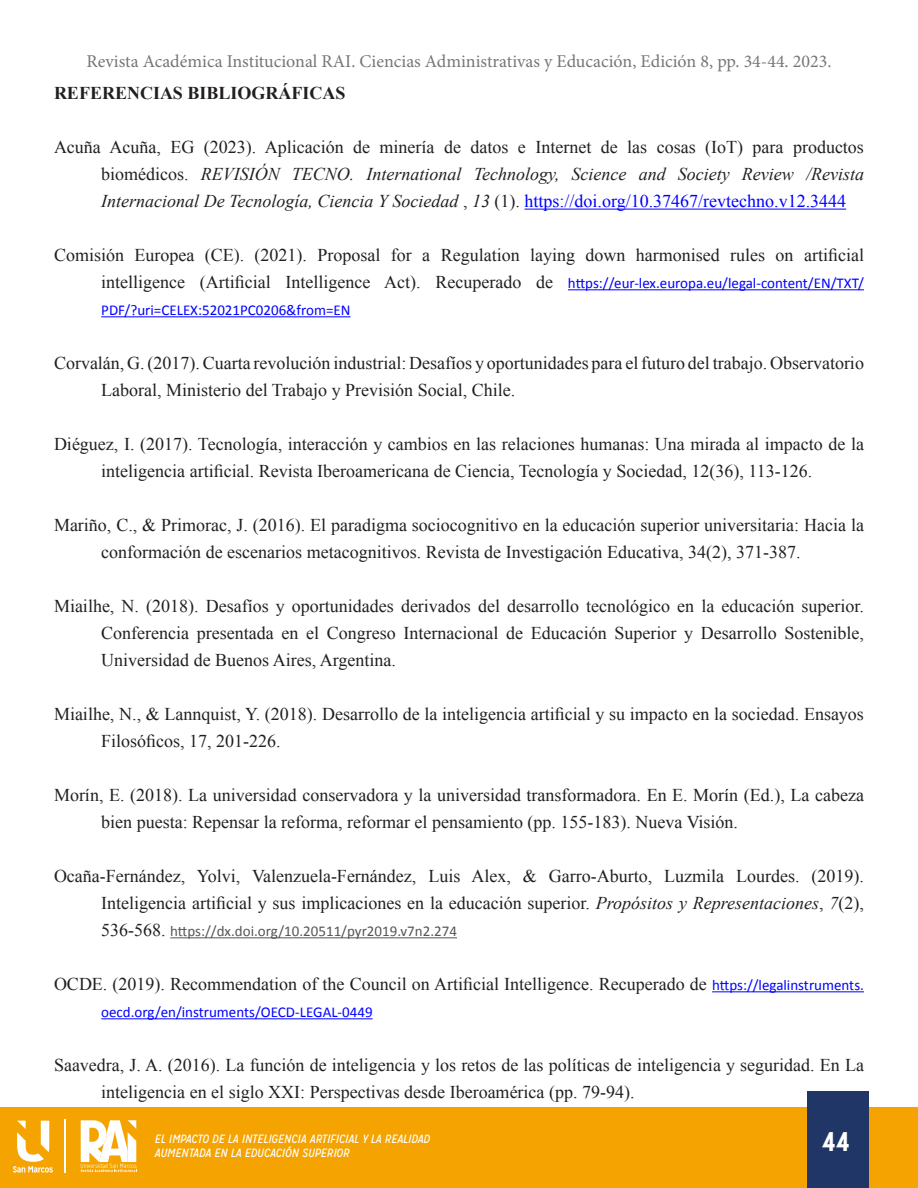
<style>
.page{position:relative;width:918px;height:1188px;background:#fff}
.page>*{position:absolute;margin:0;border:0;box-sizing:border-box;transform-origin:0 0}
.t1{font:700 27px "Mission Gothic";color:#fff}
.Normal__Web{font:18px/27px "Times New Roman";color:#231f20}
.t2{font:italic 18px/27px "Times New Roman";color:#231f20;text-align:justify}
.t3{font:18px "Minion Pro";color:#757679}
.t4{font:700 18px "Times New Roman";color:#231f20}
.Normal__Web-2{font:15px "Calibri";color:#00f}
.Normal__Web-3{font:15px "Calibri";color:#555}
.t5{font:italic 12px/14.4px "Mission Gothic";color:#fff}
.s1{font-style:normal}
.s2{font-style:normal;color:#00f}
.s3{font-family:"Calibri";font-size:15px;color:#00f}
.s4{font-style:italic}
.s5{font-family:"Times New Roman";font-size:18px;color:#231f20}
</style>
<div class="page">
<div style="left:0;top:1108px;width:918px;height:80px;background:#f5a300"></div>
<svg style="left:81px;top:1120px;width:56px;height:52px"></svg>
<svg style="left:13px;top:1121px;width:40px;height:52px"></svg>
<hr style="left:65px;top:1120px;width:1px;height:53px;background:#fff">
<div style="left:807px;top:1092px;width:61px;height:96px;background:#1f3666"></div>
<hr style="left:525px;top:209px;width:321px;height:1px;background:#00f">
<hr style="left:568px;top:289px;width:296px;height:1px;background:#00f">
<hr style="left:101px;top:316px;width:250px;height:1px;background:#00f">
<hr style="left:170px;top:937px;width:287px;height:1px;background:#555">
<hr style="left:712px;top:991px;width:152px;height:1px;background:#00f">
<hr style="left:101px;top:1018px;width:272px;height:1px;background:#00f">
<p class="t3" style="left:86px;top:49px;width:747px">Revista Académica Institucional RAI. Ciencias Administrativas y Educación, Edición 8, pp. 34-44. 2023.</p>
<p class="t4" style="left:54px;top:81px;width:293px">REFERENCIAS BIBLIOGRÁFICAS</p>
<p class="t2" style="left:101px;top:133px;width:764px;text-indent:-47px"><span class="s1">Acuña Acuña, EG (2023). Aplicación de minería de datos e Internet de las cosas (IoT) para productos biomédicos.</span> REVISIÓN TECNO. International Technology, Science and Society Review /Revista Internacional De Tecnología, Ciencia Y Sociedad <span class="s1">,</span> 13 <span class="s1">(1).</span> <span class="s2">https://doi.org/10.37467/revtechno.v12.3444</span></p>
<p class="Normal__Web" style="left:54px;top:241px;width:812px;text-align:right">Comisión Europea (CE). (2021). Proposal for a Regulation laying down harmonised rules on artificial intelligence (Artificial Intelligence Act). Recuperado de <span class="s3">https://eur-lex.europa.eu/legal-content/EN/TXT/</span></p>
<p class="Normal__Web-2" style="left:101px;top:301px;width:251px">PDF/?uri=CELEX:52021PC0206&amp;from=EN</p>
<p class="Normal__Web" style="left:101px;top:349px;width:764px;text-indent:-47px">Corvalán, G. (2017). Cuarta revolución industrial: Desafíos y oportunidades para el futuro del trabajo. Observatorio<br>Laboral, Ministerio del Trabajo y Previsión Social, Chile.</p>
<p class="Normal__Web" style="left:54px;top:430px;width:812px;text-align:center">Diéguez, I. (2017). Tecnología, interacción y cambios en las relaciones humanas: Una mirada al impacto de la inteligencia artificial. Revista Iberoamericana de Ciencia, Tecnología y Sociedad, 12(36), 113-126.</p>
<p class="Normal__Web" style="left:101px;top:511px;width:764px;text-indent:-47px">Mariño, C., &amp; Primorac, J. (2016). El paradigma sociocognitivo en la educación superior universitaria: Hacia la conformación de escenarios metacognitivos. Revista de Investigación Educativa, 34(2), 371-387.</p>
<p class="Normal__Web" style="left:101px;top:592px;width:764px;text-align:justify;text-indent:-47px">Miailhe, N. (2018). Desafíos y oportunidades derivados del desarrollo tecnológico en la educación superior.<br>Conferencia presentada en el Congreso Internacional de Educación Superior y Desarrollo Sostenible, Universidad de Buenos Aires, Argentina.</p>
<p class="Normal__Web" style="left:101px;top:700px;width:764px;text-indent:-47px">Miailhe, N., &amp; Lannquist, Y. (2018). Desarrollo de la inteligencia artificial y su impacto en la sociedad. Ensayos<br>Filosóficos, 17, 201-226.</p>
<p class="Normal__Web" style="left:101px;top:781px;width:764px;text-indent:-47px">Morín, E. (2018). La universidad conservadora y la universidad transformadora. En E. Morín (Ed.), La cabeza bien puesta: Repensar la reforma, reformar el pensamiento (pp. 155-183). Nueva Visión.</p>
<p class="Normal__Web" style="left:54px;top:862px;width:811px;text-align:right">Ocaña-Fernández, Yolvi, Valenzuela-Fernández, Luis Alex, &amp; Garro-Aburto, Luzmila Lourdes. (2019).<br>Inteligencia artificial y sus implicaciones en la educación superior. <span class="s4">Propósitos y Representaciones</span>, <span class="s4">7</span>(2),</p>
<p class="Normal__Web-3" style="left:101px;top:922px;width:357px"><span class="s5">536-568.</span> https://dx.doi.org/10.20511/pyr2019.v7n2.274</p>
<p class="Normal__Web" style="left:54px;top:970px;width:811px">OCDE. (2019). Recommendation of the Council on Artificial Intelligence. Recuperado de <span class="s3">https://legalinstruments.</span></p>
<p class="Normal__Web-2" style="left:101px;top:1003px;width:273px">oecd.org/en/instruments/OECD-LEGAL-0449</p>
<p class="Normal__Web" style="left:101px;top:1051px;width:764px;text-indent:-47px">Saavedra, J. A. (2016). La función de inteligencia y los retos de las políticas de inteligencia y seguridad. En La inteligencia en el siglo XXI: Perspectivas desde Iberoamérica (pp. 79-94).</p>
<p class="t5" style="left:155px;top:1132px;width:277px">EL IMPACTO DE LA INTELIGENCIA ARTIFICIAL Y LA REALIDAD<br>AUMENTADA EN LA EDUCACIÓN SUPERIOR</p>
<h1 class="t1" style="left:822px;top:1125px;width:29px">44</h1>
</div>
